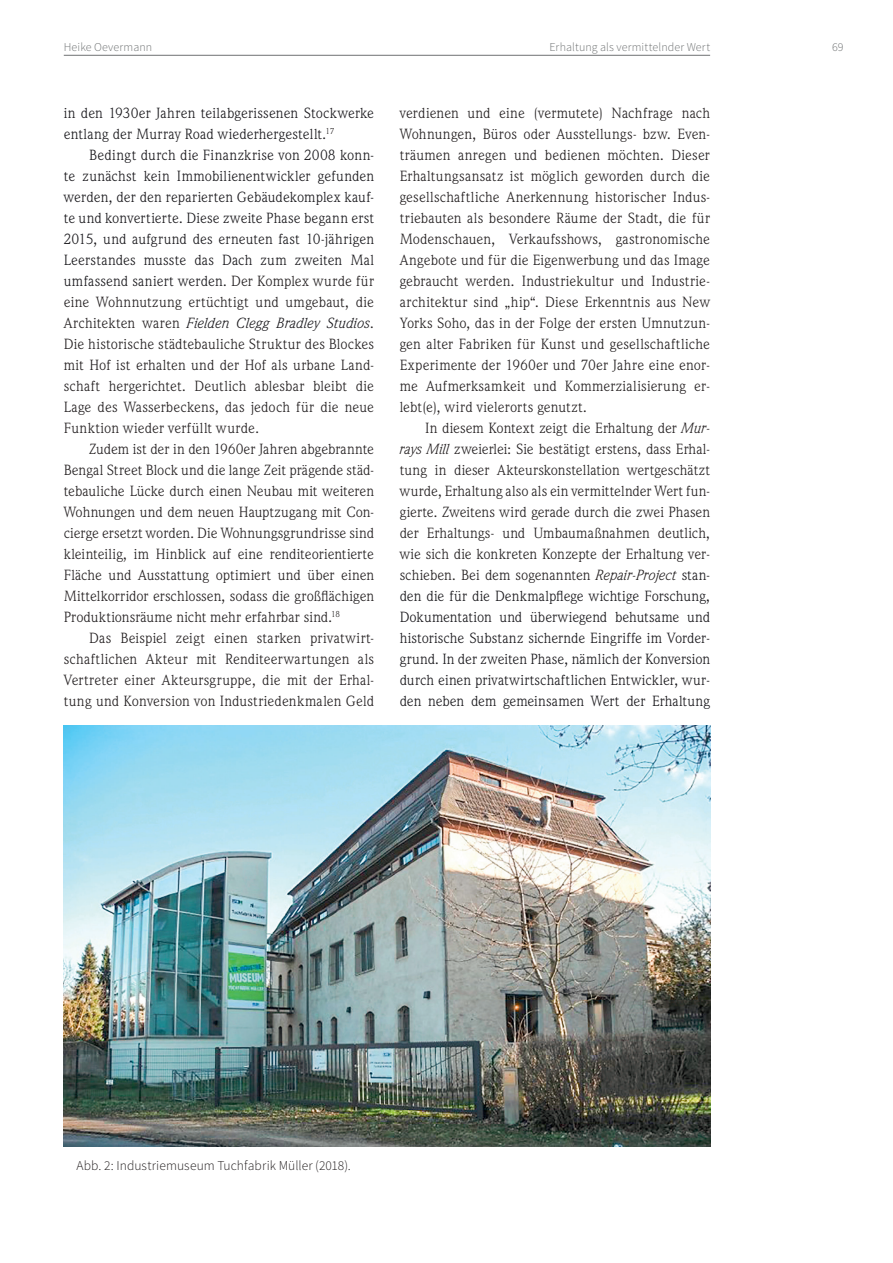
<style>
.page{position:relative;width:893px;height:1263px;background:#fff}
.page>*{position:absolute;margin:0;border:0;box-sizing:border-box;transform-origin:0 0}
.t1{font:15px/21px "Weidemann IT Cby BT";color:#231f20;text-align:justify}
.t2{font:15px/21px "Weidemann IT Cby BT";color:#19181c}
.t3{font:300 13.5px "Source Sans Pro";letter-spacing:.005em;color:#231f20}
.t4{font:300 12px "Source Sans Pro";letter-spacing:.01em;color:#6e7172}
.s1{color:#19181c}
.s2{font-style:italic;color:#19181c}
.s3{font-style:italic}
</style>
<div class="page">
<hr style="left:64px;top:55px;width:646px;height:1px;background:#6e7172">
<img style="left:64px;top:726px;width:646px;height:421px">
<p class="t4" style="left:64px;top:39px;width:90px">Heike Oevermann</p>
<p class="t4" style="left:549px;top:39px;width:162px">Erhaltung als vermittelnder Wert</p>
<p class="t4" style="left:832px;top:39px;width:13px">69</p>
<p class="t2" style="left:64px;top:102px;width:312px">in den 1930er Jahren teilabgerissenen Stockwerke entlang der Murray Road wiederhergestellt.<sup>17</sup></p>
<p class="t1" style="left:64px;top:144px;width:312px;text-indent:26px"><span class="s1">Bedingt durch die Finanzkrise von 2008 konn&shy;te zunächst kein Immobilienentwickler gefunden werden, der den reparierten Gebäudekomplex kauf&shy;te und konvertierte. Diese zweite Phase begann erst 2015, und aufgrund des erneuten fast 10-jährigen Leerstandes musste das Dach zum zweiten Mal umfassend saniert werden.</span> Der Komplex wurde für eine Wohnnutzung ertüchtigt und umgebaut, die Architekten waren <span class="s2">Fielden Clegg Bradley Studios</span>.<br>Die historische städtebauliche Struktur des Blockes mit Hof ist erhalten und der Hof als urbane Land&shy;schaft hergerichtet. Deutlich ablesbar bleibt die Lage des Wasserbeckens, das jedoch für die neue Funktion wieder verfüllt wurde.</p>
<p class="t1" style="left:64px;top:438px;width:312px;text-indent:26px">Zudem ist der in den 1960er Jahren abgebrannte Bengal Street Block und die lange Zeit prägende städ&shy;tebauliche Lücke durch einen Neubau mit weiteren Wohnungen und dem neuen Hauptzugang mit Con&shy;cierge ersetzt worden. Die Wohnungsgrundrisse sind kleinteilig, im Hinblick auf eine renditeorientierte Fläche und Ausstattung optimiert und über einen Mittelkorridor erschlossen, sodass die großflächigen Produktionsräume nicht mehr erfahrbar sind.<sup>18</sup></p>
<p class="t1" style="left:64px;top:627px;width:312px;text-indent:26px">Das Beispiel zeigt einen starken privatwirt&shy;schaftlichen Akteur mit Renditeerwartungen als Vertreter einer Akteursgruppe, die mit der Erhal&shy;tung und Konversion von Industriedenkmalen Geld</p>
<p class="t1" style="left:400px;top:102px;width:312px">verdienen und eine (vermutete) Nachfrage nach Wohnungen, Büros oder Ausstellungs- bzw. Even&shy;träumen anregen und bedienen möchten. Dieser Erhaltungsansatz ist möglich geworden durch die gesellschaftliche Anerkennung historischer Indus&shy;triebauten als besondere Räume der Stadt, die für Modenschauen, Verkaufsshows, gastronomische Angebote und für die Eigenwerbung und das Image gebraucht werden. Industriekultur und Industrie&shy;architektur sind „hip“. Diese Erkenntnis aus New Yorks Soho, das in der Folge der ersten Umnutzun&shy;gen alter Fabriken für Kunst und gesellschaftliche Experimente der 1960er und 70er Jahre eine enor&shy;me Aufmerksamkeit und Kommerzialisierung er&shy;lebt(e), wird vielerorts genutzt.</p>
<p class="t1" style="left:400px;top:417px;width:312px;text-indent:26px">In diesem Kontext zeigt die Erhaltung der <span class="s3">Mur&shy;rays Mill</span> zweierlei: Sie bestätigt erstens, dass Erhal&shy;tung in dieser Akteurskonstellation wertgeschätzt wurde, Erhaltung also als ein vermittelnder Wert fun&shy;gierte. Zweitens wird gerade durch die zwei Phasen der Erhaltungs- und Umbaumaßnahmen deutlich, wie sich die konkreten Konzepte der Erhaltung ver&shy;schieben. Bei dem sogenannten <span class="s3">Repair-Project</span> <span class="s1">stan&shy;den die für die Denkmalpflege wichtige Forschung, Dokumentation und überwiegend behutsame und historische Substanz sichernde Eingriffe im Vorder&shy;grund. In der zweiten Phase, nämlich der Konversion durch einen privatwirtschaftlichen Entwickler, wur&shy;den neben dem gemeinsamen Wert der Erhaltung</span></p>
<p class="t3" style="left:77px;top:1157px;width:276px">Abb. 2: Industriemuseum Tuchfabrik Müller (2018).</p>
</div>
